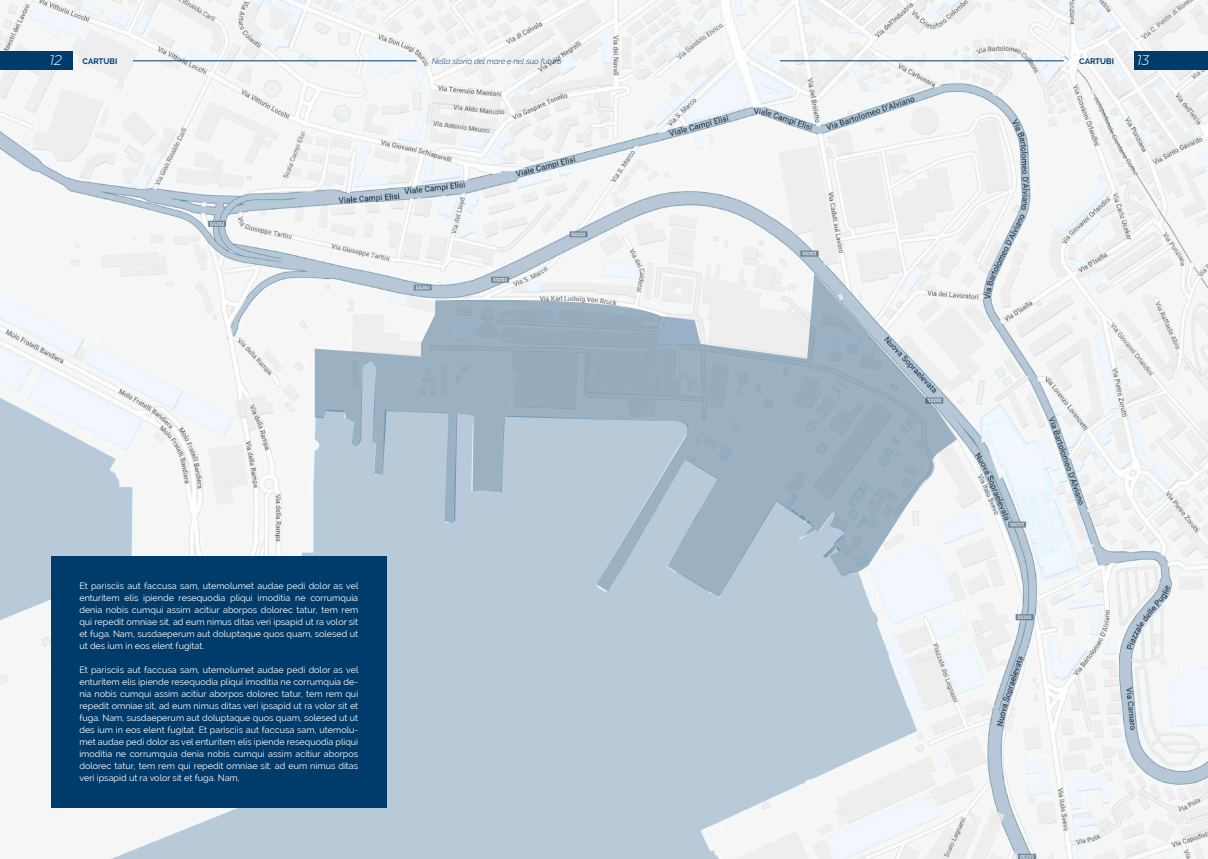
<style>
.page{position:relative;width:1208px;height:859px;background:#fff}
.page>*{position:absolute;margin:0;border:0;box-sizing:border-box;transform-origin:0 0}
.t1{font:italic 300 14px "Montserrat";color:#fff}
.t2{font:9px/12px "Raleway";color:#fff;text-align:justify}
.t3{font:italic 300 8px "Raleway";color:#003c6b}
.t4{font:700 8px "Raleway";color:#003c6b}
</style>
<div class="page">
<img style="left:0;top:0;width:1208px;height:859px">
<div style="left:51px;top:556px;width:335px;height:252px;background:#003c6b"></div>
<svg style="left:315px;top:274px;width:642px;height:323px;background:#b2c3d1"></svg>
<div style="left:0;top:51px;width:72px;height:18px;background:#003c6b"></div>
<hr style="left:133px;top:61px;width:283px;height:1px;background:#003c6b">
<div style="left:1135px;top:51px;width:73px;height:18px;background:#003c6b"></div>
<hr style="left:780px;top:61px;width:283px;height:1px;background:#003c6b">
<h1 class="t1" style="left:49px;top:51px;width:14px">12</h1>
<p class="t4" style="left:83px;top:56px;width:36px">CARTUBI</p>
<p class="t3" style="left:432px;top:56px;width:131px">Nella storia del mare e nel suo futuro</p>
<p class="t4" style="left:1079px;top:56px;width:36px">CARTUBI</p>
<h1 class="t1" style="left:1137px;top:51px;width:14px">13</h1>
<p class="t2" style="left:79px;top:580px;width:280px">Et parisciis aut faccusa sam, utemolumet audae pedi dolor as vel enturitem elis ipiende resequodia pliqui imoditia ne corrumquia denia nobis cumqui assim acitiur aborpos dolorec tatur, tem rem qui repedit omniae sit, ad eum nimus ditas veri ipsapid ut ra volor sit et fuga. Nam, susdaeperum aut doluptaque quos quam, solesed ut ut des ium in eos elent fugitat.</p>
<p class="t2" style="left:79px;top:664px;width:280px">Et parisciis aut faccusa sam, utemolumet audae pedi dolor as vel enturitem elis ipiende resequodia pliqui imoditia ne corrumquia de&shy;nia nobis cumqui assim acitiur aborpos dolorec tatur, tem rem qui repedit omniae sit, ad eum nimus ditas veri ipsapid ut ra volor sit et fuga. Nam, susdaeperum aut doluptaque quos quam, solesed ut ut des ium in eos elent fugitat. Et parisciis aut faccusa sam, utemolu&shy;met audae pedi dolor as vel enturitem elis ipiende resequodia pliqui imoditia ne corrumquia denia nobis cumqui assim acitiur aborpos dolorec tatur, tem rem qui repedit omniae sit, ad eum nimus ditas veri ipsapid ut ra volor sit et fuga. Nam,</p>
</div>
